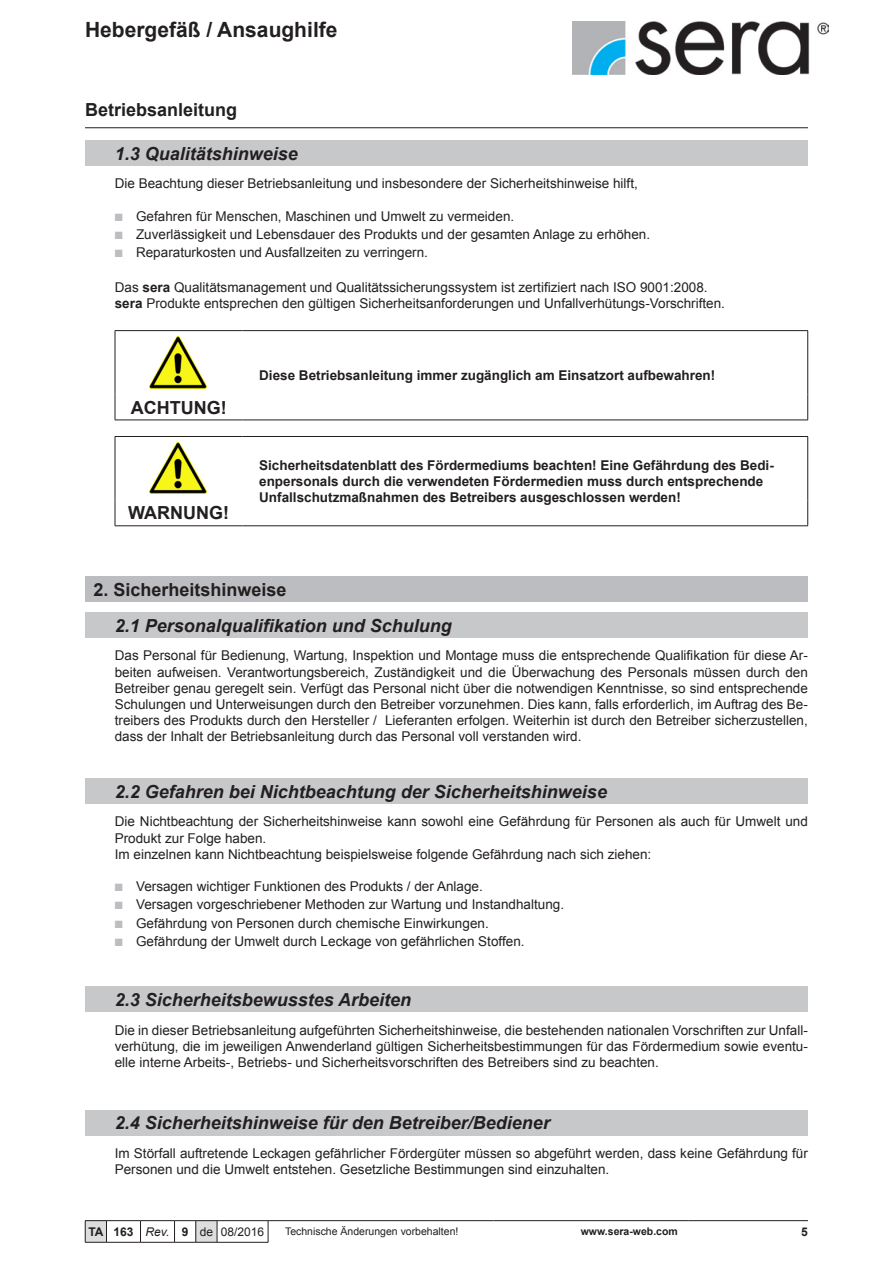
<style>
.page{position:relative;width:893px;height:1263px;background:#fff}
.page>*{position:absolute;margin:0;border:0;box-sizing:border-box;transform-origin:0 0}
.t1{font:700 21px "Arial";color:#231f20}
.t2{font:italic 700 18px "Arial";color:#231f20}
.t3{font:700 18px "Arial";color:#231f20}
.t4{font:13.5px/16.2px "Arial";color:#231f20}
.t5{font:700 13.5px/16.2px "Arial";color:#231f20}
.t6{font:12px "Arial";color:#231f20}
.t7{font:700 12px "Arial";color:#231f20}
.t8{font:10.5px "Arial";color:#231f20}
.t9{font:700 10.5px "Arial";color:#231f20}
.s1{color:#bcbdc0}
.s2{font-weight:700}
.s3{font-style:italic}
</style>
<div class="page">
<hr style="left:285px;top:1220px;width:208px;height:1px;background:#231f20">
<hr style="left:493px;top:1220px;width:196px;height:1px;background:#231f20">
<hr style="left:689px;top:1220px;width:119px;height:1px;background:#231f20">
<hr style="left:106px;top:1220px;width:35px;height:1px;background:#231f20">
<hr style="left:141px;top:1220px;width:34px;height:1px;background:#231f20">
<svg style="left:140px;top:1221px;width:1px;height:21px"></svg>
<hr style="left:217px;top:1220px;width:51px;height:1px;background:#231f20">
<svg style="left:268px;top:1220px;width:17px;height:22px"></svg>
<hr style="left:106px;top:1242px;width:35px;height:1px;background:#231f20">
<hr style="left:141px;top:1242px;width:34px;height:1px;background:#231f20">
<svg style="left:174px;top:1220px;width:44px;height:23px"></svg>
<hr style="left:217px;top:1242px;width:51px;height:1px;background:#231f20">
<svg style="left:85px;top:1220px;width:22px;height:23px"></svg>
<img style="left:573px;top:21px;width:255px;height:54px">
<hr style="left:85px;top:127px;width:723px;height:1px;background:#231f20">
<div style="left:85px;top:140px;width:723px;height:26px;background:#c7c8ca"></div>
<hr style="left:115px;top:330px;width:128px;height:1px;background:#231f20">
<hr style="left:115px;top:331px;width:1px;height:63px;background:#231f20">
<hr style="left:243px;top:330px;width:565px;height:1px;background:#231f20">
<hr style="left:807px;top:331px;width:1px;height:63px;background:#231f20">
<svg style="left:115px;top:394px;width:1px;height:26px"></svg>
<svg style="left:807px;top:394px;width:1px;height:26px"></svg>
<hr style="left:115px;top:420px;width:128px;height:1px;background:#231f20">
<hr style="left:243px;top:420px;width:565px;height:1px;background:#231f20">
<img style="left:149px;top:337px;width:58px;height:51px">
<hr style="left:115px;top:436px;width:128px;height:1px;background:#231f20">
<hr style="left:115px;top:437px;width:1px;height:63px;background:#231f20">
<hr style="left:243px;top:436px;width:565px;height:1px;background:#231f20">
<hr style="left:807px;top:437px;width:1px;height:63px;background:#231f20">
<svg style="left:115px;top:500px;width:1px;height:25px"></svg>
<svg style="left:807px;top:500px;width:1px;height:25px"></svg>
<hr style="left:115px;top:525px;width:128px;height:1px;background:#231f20">
<hr style="left:243px;top:525px;width:565px;height:1px;background:#231f20">
<img style="left:149px;top:443px;width:58px;height:51px">
<div style="left:85px;top:1110px;width:723px;height:25px;background:#c7c8ca"></div>
<div style="left:85px;top:986px;width:723px;height:26px;background:#c7c8ca"></div>
<div style="left:85px;top:778px;width:723px;height:26px;background:#c7c8ca"></div>
<div style="left:85px;top:612px;width:723px;height:26px;background:#c7c8ca"></div>
<div style="left:85px;top:576px;width:723px;height:26px;background:#bcbdc0"></div>
<h1 class="t1" style="left:85px;top:15px;width:254px">Hebergefäß / Ansaughilfe</h1>
<h2 class="t3" style="left:85px;top:98px;width:154px">Betriebsanleitung</h2>
<h2 class="t2" style="left:115px;top:141px;width:185px">1.3 Qualitätshinweise</h2>
<p class="t4" style="left:115px;top:176px;width:524px">Die Beachtung dieser Betriebsanleitung und insbesondere der Sicherheitshinweise hilft,</p>
<p class="t4" style="left:115px;top:208px;width:401px"><span class="s1">■</span> Gefahren für Menschen, Maschinen und Umwelt zu vermeiden.</p>
<p class="t4" style="left:115px;top:226px;width:537px"><span class="s1">■</span> Zuverlässigkeit und Lebensdauer des Produkts und der gesamten Anlage zu erhöhen.</p>
<p class="t4" style="left:115px;top:245px;width:315px"><span class="s1">■</span> Reparaturkosten und Ausfallzeiten zu verringern.</p>
<p class="t4" style="left:115px;top:279px;width:612px">Das <span class="s2">sera</span> Qualitätsmanagement und Qualitätssicherungssystem ist zertifiziert nach ISO 9001:2008. <span class="s2">sera</span> Produkte entsprechen den gültigen Sicherheitsanforderungen und Unfallverhütungs-Vorschriften.</p>
<h2 class="t3" style="left:131px;top:395px;width:97px">ACHTUNG!</h2>
<h2 class="t3" style="left:128px;top:501px;width:102px">WARNUNG!</h2>
<p class="t5" style="left:259px;top:368px;width:458px">Diese Betriebsanleitung immer zugänglich am Einsatzort aufbewahren!</p>
<p class="t5" style="left:259px;top:457px;width:516px">Sicherheitsdatenblatt des Fördermediums beachten! Eine Gefährdung des Bedi&shy;enpersonals durch die verwendeten Fördermedien muss durch entsprechende<br>Unfallschutzmaßnahmen des Betreibers ausgeschlossen werden!</p>
<h2 class="t3" style="left:94px;top:577px;width:195px">2. Sicherheitshinweise</h2>
<h2 class="t2" style="left:115px;top:613px;width:339px">2.1 Personalqualifikation und Schulung</h2>
<p class="t4" style="left:115px;top:648px;width:695px;text-align:justify">Das Personal für Bedienung, Wartung, Inspektion und Montage muss die entsprechende Qualifikation für diese Ar&shy;beiten aufweisen. Verantwortungsbereich, Zuständigkeit und die Überwachung des Personals müssen durch den Betreiber genau geregelt sein. Verfügt das Personal nicht über die notwendigen Kenntnisse, so sind entsprechende Schulungen und Unterweisungen durch den Betreiber vorzunehmen. Dies kann, falls erforderlich, im Auftrag des Be&shy;treibers des Produkts durch den Hersteller / Lieferanten erfolgen. Weiterhin ist durch den Betreiber sicherzustellen, dass der Inhalt der Betriebsanleitung durch das Personal voll verstanden wird.</p>
<h2 class="t2" style="left:115px;top:779px;width:494px">2.2 Gefahren bei Nichtbeachtung der Sicherheitshinweise</h2>
<p class="t4" style="left:115px;top:814px;width:695px">Die Nichtbeachtung der Sicherheitshinweise kann sowohl eine Gefährdung für Personen als auch für Umwelt und<br>Produkt zur Folge haben.<br>Im einzelnen kann Nichtbeachtung beispielsweise folgende Gefährdung nach sich ziehen:</p>
<p class="t4" style="left:115px;top:878px;width:369px"><span class="s1">■</span> Versagen wichtiger Funktionen des Produkts / der Anlage.</p>
<p class="t4" style="left:115px;top:897px;width:451px"><span class="s1">■</span> Versagen vorgeschriebener Methoden zur Wartung und Instandhaltung.</p>
<p class="t4" style="left:115px;top:915px;width:375px"><span class="s1">■</span> Gefährdung von Personen durch chemische Einwirkungen.</p>
<p class="t4" style="left:115px;top:933px;width:411px"><span class="s1">■</span> Gefährdung der Umwelt durch Leckage von gefährlichen Stoffen.</p>
<h2 class="t2" style="left:115px;top:987px;width:298px">2.3 Sicherheitsbewusstes Arbeiten</h2>
<p class="t4" style="left:115px;top:1022px;width:695px;text-align:justify">Die in dieser Betriebsanleitung aufgeführten Sicherheitshinweise, die bestehenden nationalen Vorschriften zur Unfall&shy;verhütung, die im jeweiligen Anwenderland gültigen Sicherheitsbestimmungen für das Fördermedium sowie eventu&shy;elle interne Arbeits-, Betriebs- und Sicherheitsvorschriften des Betreibers sind zu beachten.</p>
<h2 class="t2" style="left:115px;top:1111px;width:437px">2.4 Sicherheitshinweise für den Betreiber/Bediener</h2>
<p class="t4" style="left:115px;top:1145px;width:695px">Im Störfall auftretende Leckagen gefährlicher Fördergüter müssen so abgeführt werden, dass keine Gefährdung für<br>Personen und die Umwelt entstehen. Gesetzliche Bestimmungen sind einzuhalten.</p>
<p class="t6" style="left:89px;top:1224px;width:177px"><span class="s2">TA 163</span> <span class="s3">Rev.</span> <span class="s2">9</span> de 08/2016</p>
<p class="t8" style="left:285px;top:1225px;width:175px">Technische Änderungen vorbehalten!</p>
<p class="t7" style="left:801px;top:1223px;width:8px">5</p>
<p class="t9" style="left:581px;top:1224px;width:99px">www.sera-web.com</p>
</div>
